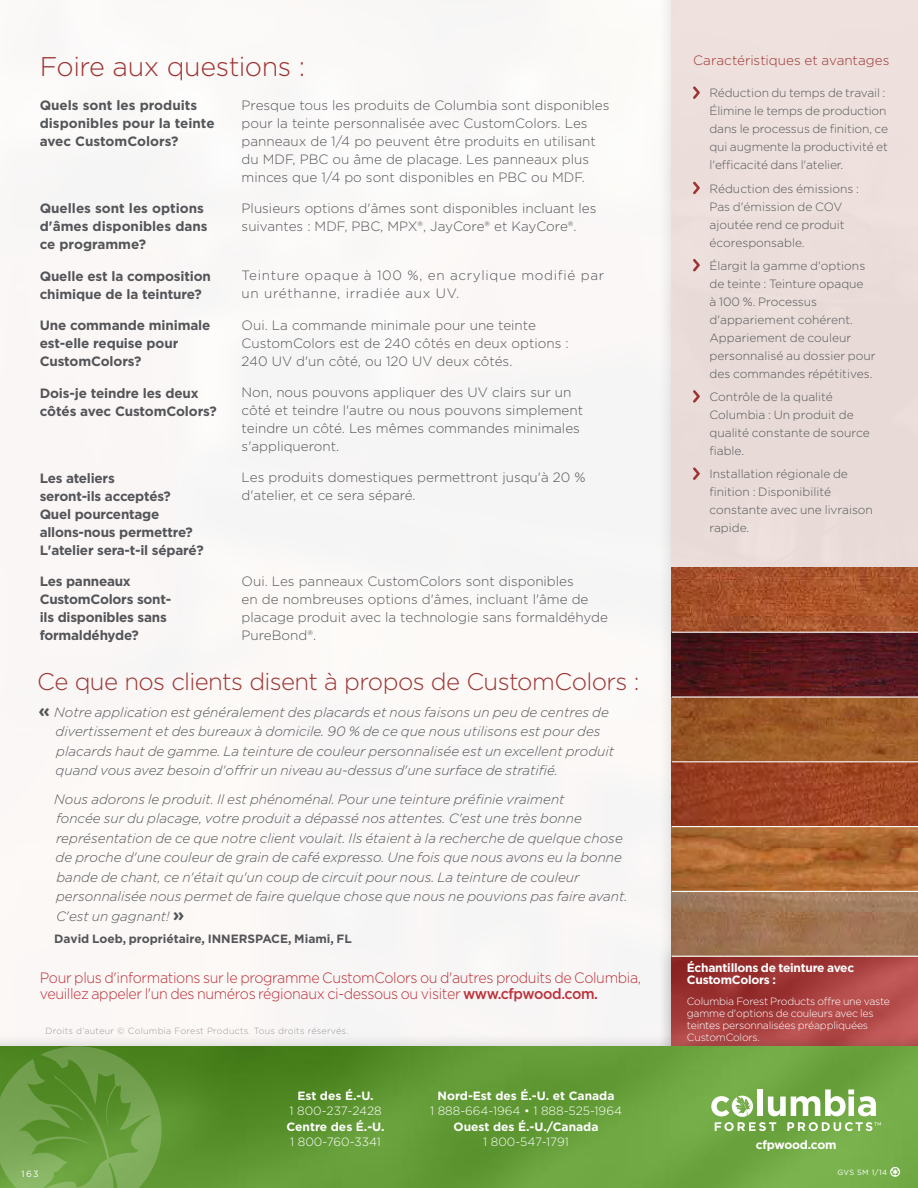
<style>
.page{position:relative;width:918px;height:1188px;background:#fff}
.page>*{position:absolute;margin:0;border:0;box-sizing:border-box;transform-origin:0 0}
.t1{font:300 27px "Gotham";letter-spacing:-.02em;color:#9d3434}
.t2{font:300 24px "Gotham";letter-spacing:-.025em;color:#9d3434}
.t3{font:300 15px/16.5px "Gotham";letter-spacing:-.025em;color:#bc3039;scale:.95 1}
.t4{font:300 13.5px/18px "Gotham";color:#545559}
.t5{font:italic 300 13.5px/19.5px "Gotham";color:#545559}
.t6{font:700 13.5px/18px "Gotham";letter-spacing:-.01em;color:#545559}
.t7{font:300 13.5px/18px "Gotham";letter-spacing:.05em;color:#545559}
.t8{font:300 13.5px "Gotham";color:#9d3434}
.t9{font:300 12px/18px "Gotham";color:#545559}
.t10{font:300 12px "Gotham";color:#fff}
.t11{font:700 12px/12px "Gotham";letter-spacing:-.02em;color:#fff}
.t12{font:700 12px "Gotham";color:#fff}
.t13{font:700 12px "Gotham";color:#545559}
.t14{font:300 10.5px/12px "Gotham";letter-spacing:-.02em;color:#fff}
.t15{font:300 9px "Gotham";letter-spacing:.025em;color:#99999b}
.t16{font:9px "Gotham";color:#fff}
.t17{font:7.5px "Gotham";letter-spacing:.04em;color:#fff}
.s1{font-weight:700;font-style:normal;font-size:18px}
.s2{font-weight:500}
</style>
<div class="page">
<div style="left:657px;top:0;width:261px;height:1075px;background:#000;opacity:.15"></div>
<div style="left:672px;top:0;width:246px;height:567px;background:#ebdeda"></div>
<svg style="left:691px;top:84px;width:11px;height:17px"></svg>
<svg style="left:691px;top:179px;width:11px;height:18px"></svg>
<svg style="left:691px;top:257px;width:11px;height:17px"></svg>
<svg style="left:691px;top:388px;width:11px;height:17px"></svg>
<svg style="left:691px;top:465px;width:11px;height:17px"></svg>
<div style="left:657px;top:939px;width:261px;height:132px;background:#000;opacity:.2"></div>
<img style="left:672px;top:567px;width:246px;height:464px">
<div style="left:0;top:1031px;width:918px;height:157px;background:#000;opacity:.2"></div>
<img style="left:162px;top:1047px;width:756px;height:141px">
<svg style="left:0;top:1046px;width:162px;height:142px"></svg>
<svg style="left:711px;top:1089px;width:170px;height:42px"></svg>
<svg style="left:890px;top:1167px;width:10px;height:10px"></svg>
<hr style="left:672px;top:632px;width:246px;height:1px;background:#fff">
<hr style="left:672px;top:696px;width:246px;height:2px;background:#fff">
<hr style="left:672px;top:761px;width:246px;height:1px;background:#fff">
<hr style="left:672px;top:826px;width:246px;height:1px;background:#fff">
<hr style="left:672px;top:891px;width:246px;height:1px;background:#fff">
<hr style="left:672px;top:956px;width:246px;height:1px;background:#fff">
<h1 class="t1" style="left:40px;top:49px;width:267px">Foire aux questions :</h1>
<p class="t6" style="left:40px;top:96px;width:176px">Quels sont les produits disponibles pour la teinte avec CustomColors?</p>
<p class="t4" style="left:242px;top:96px;width:369px">Presque tous les produits de Columbia sont disponibles pour la teinte personnalisée avec CustomColors. Les panneaux de 1/4 po peuvent être produits en utilisant du MDF, PBC ou âme de placage. Les panneaux plus minces que 1/4 po sont disponibles en PBC ou MDF.</p>
<p class="t6" style="left:40px;top:199px;width:170px">Quelles sont les options d'âmes disponibles dans ce programme?</p>
<p class="t4" style="left:242px;top:199px;width:356px">Plusieurs options d'âmes sont disponibles incluant les suivantes : MDF, PBC, MPX®, JayCore® et KayCore®.</p>
<p class="t6" style="left:40px;top:267px;width:173px">Quelle est la composition chimique de la teinture?</p>
<p class="t7" style="left:242px;top:266px;width:364px">Teinture opaque à 100 %, en acrylique modifié par un uréthanne, irradiée aux UV.</p>
<p class="t6" style="left:40px;top:316px;width:172px">Une commande minimale est-elle requise pour<br>CustomColors?</p>
<p class="t4" style="left:242px;top:316px;width:329px">Oui. La commande minimale pour une teinte<br>CustomColors est de 240 côtés en deux options :<br>240 UV d'un côté, ou 120 UV deux côtés.</p>
<p class="t6" style="left:40px;top:384px;width:179px">Dois-je teindre les deux côtés avec CustomColors?</p>
<p class="t4" style="left:242px;top:383px;width:343px">Non, nous pouvons appliquer des UV clairs sur un côté et teindre l'autre ou nous pouvons simplement teindre un côté. Les mêmes commandes minimales s'appliqueront.</p>
<p class="t6" style="left:40px;top:469px;width:166px">Les ateliers<br>seront-ils acceptés?<br>Quel pourcentage allons-nous permettre?<br>L'atelier sera-t-il séparé?</p>
<p class="t4" style="left:242px;top:468px;width:345px">Les produits domestiques permettront jusqu'à 20 % d'atelier, et ce sera séparé.</p>
<p class="t6" style="left:40px;top:572px;width:133px">Les panneaux<br>CustomColors sont&shy;ils disponibles sans formaldéhyde?</p>
<p class="t4" style="left:242px;top:572px;width:368px">Oui. Les panneaux CustomColors sont disponibles<br>en de nombreuses options d'âmes, incluant l'âme de placage produit avec la technologie sans formaldéhyde PureBond®.</p>
<h2 class="t2" style="left:37px;top:666px;width:604px">Ce que nos clients disent à propos de CustomColors :</h2>
<p class="t5" style="left:56px;top:702px;width:560px;text-indent:-17px"><span class="s1">«</span> Notre application est généralement des placards et nous faisons un peu de centres de divertissement et des bureaux à domicile. 90 % de ce que nous utilisons est pour des placards haut de gamme. La teinture de couleur personnalisée est un excellent produit quand vous avez besoin d'offrir un niveau au-dessus d'une surface de stratifié.</p>
<p class="t5" style="left:54px;top:789px;width:575px">Nous adorons le produit. Il est phénoménal. Pour une teinture préfinie vraiment<br>foncée sur du placage, votre produit a dépassé nos attentes. C'est une très bonne représentation de ce que notre client voulait. Ils étaient à la recherche de quelque chose de proche d'une couleur de grain de café expresso. Une fois que nous avons eu la bonne bande de chant, ce n'était qu'un coup de circuit pour nous. La teinture de couleur personnalisée nous permet de faire quelque chose que nous ne pouvions pas faire avant.<br>C'est un gagnant! <span class="s1">»</span></p>
<p class="t13" style="left:54px;top:932px;width:299px">David Loeb, propriétaire, INNERSPACE, Miami, FL</p>
<p class="t3" style="left:40px;top:969px;width:634px">Pour plus d'informations sur le programme CustomColors ou d'autres produits de Columbia, veuillez appeler l'un des numéros régionaux ci-dessous ou visiter <span class="s2">www.cfpwood.com.</span></p>
<p class="t15" style="left:45px;top:1025px;width:304px">Droits d’auteur © Columbia Forest Products. Tous droits réservés.</p>
<p class="t16" style="left:22px;top:1168px;width:19px">163</p>
<p class="t11" style="left:297px;top:1090px;width:78px">Est des É.-U.</p>
<p class="t10" style="left:290px;top:1103px;width:94px">1 800-237-2428</p>
<p class="t12" style="left:287px;top:1120px;width:100px">Centre des É.-U.</p>
<p class="t10" style="left:290px;top:1134px;width:92px">1 800-760-3341</p>
<p class="t12" style="left:438px;top:1089px;width:178px">Nord-Est des É.-U. et Canada</p>
<p class="t10" style="left:430px;top:1103px;width:193px">1 888-664-1964 • 1 888-525-1964</p>
<p class="t12" style="left:454px;top:1120px;width:146px">Ouest des É.-U./Canada</p>
<p class="t10" style="left:483px;top:1134px;width:87px">1 800-547-1791</p>
<p class="t8" style="left:693px;top:52px;width:198px">Caractéristiques et avantages</p>
<p class="t9" style="left:710px;top:84px;width:180px">Réduction du temps de travail :<br>Élimine le temps de production dans le processus de finition, ce qui augmente la productivité et l'efficacité dans l'atelier.</p>
<p class="t9" style="left:710px;top:179px;width:151px">Réduction des émissions :<br>Pas d'émission de COV ajoutée rend ce produit écoresponsable.</p>
<p class="t9" style="left:710px;top:256px;width:168px">Élargit la gamme d'options de teinte : Teinture opaque<br>à 100 %. Processus d'appariement cohérent.<br>Appariement de couleur personnalisé au dossier pour des commandes répétitives.</p>
<p class="t9" style="left:710px;top:388px;width:162px">Contrôle de la qualité<br>Columbia : Un produit de qualité constante de source fiable.</p>
<p class="t9" style="left:710px;top:465px;width:165px">Installation régionale de finition : Disponibilité constante avec une livraison rapide.</p>
<p class="t11" style="left:687px;top:962px;width:169px">Échantillons de teinture avec<br>CustomColors :</p>
<p class="t14" style="left:687px;top:995px;width:205px">Columbia Forest Products offre une vaste gamme d'options de couleurs avec les teintes personnalisées préappliquées CustomColors.</p>
<p class="t11" style="left:756px;top:1138px;width:82px">cfpwood.com</p>
<p class="t17" style="left:838px;top:1168px;width:51px">GVS 5M 1/14</p>
</div>
